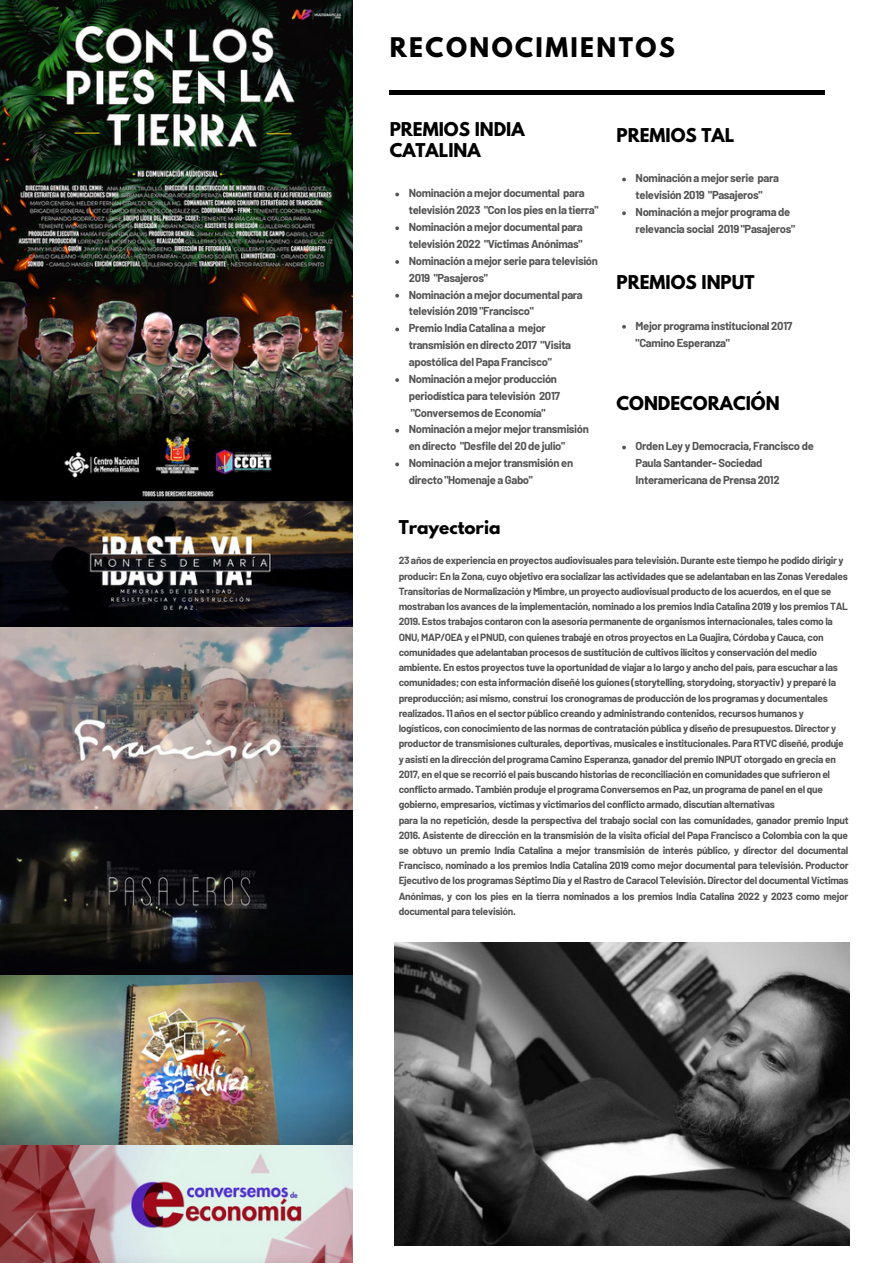
<style>
.page{position:relative;width:893px;height:1264px;background:#fff}
.page>*{position:absolute;margin:0;border:0;box-sizing:border-box;transform-origin:0 0}
.t1{font:700 24px "League Spartan";letter-spacing:.1em;color:#000}
.t2{font:700 16.8px/20.2px "League Spartan";color:#000}
.t3{font:700 11.25px/16.8px "Barlow";letter-spacing:-.03em;color:#545454}
.t4{font:700 10.2px/15.3px "Barlow";letter-spacing:-.03em;color:#545454}
</style>
<div class="page">
<img style="left:0;top:0;width:352px;height:627px">
<hr style="left:389px;top:90px;width:435px;height:4px;background:#000">
<img style="left:0;top:627px;width:352px;height:518px">
<img style="left:0;top:1145px;width:352px;height:117px">
<img style="left:394px;top:942px;width:455px;height:303px">
<svg style="left:395px;top:193px;width:4px;height:3px"></svg>
<svg style="left:395px;top:226px;width:4px;height:4px"></svg>
<svg style="left:395px;top:260px;width:4px;height:4px"></svg>
<svg style="left:395px;top:294px;width:4px;height:3px"></svg>
<svg style="left:395px;top:327px;width:4px;height:4px"></svg>
<svg style="left:395px;top:378px;width:4px;height:4px"></svg>
<svg style="left:395px;top:429px;width:4px;height:3px"></svg>
<svg style="left:395px;top:462px;width:4px;height:4px"></svg>
<svg style="left:622px;top:178px;width:4px;height:3px"></svg>
<svg style="left:622px;top:211px;width:4px;height:4px"></svg>
<svg style="left:622px;top:325px;width:4px;height:4px"></svg>
<svg style="left:622px;top:445px;width:4px;height:4px"></svg>
<h1 class="t1" style="left:389px;top:35px;width:287px">RECONOCIMIENTOS</h1>
<h2 class="t2" style="left:389px;top:122px;width:136px">PREMIOS INDIA<br>CATALINA</h2>
<p class="t3" style="left:409px;top:184px;width:191px">Nominación a mejor documental para televisión 2023 "Con los pies en la tierra" Nominación a mejor documental para televisión 2022 "Víctimas Anónimas" Nominación a mejor serie para televisión 2019 "Pasajeros"<br>Nominación a mejor documental para televisión 2019 "Francisco"<br>Premio India Catalina a mejor transmisión en directo 2017 "Visita apostólica del Papa Francisco" Nominación a mejor producción periodística para televisión 2017 "Conversemos de Economía" Nominación a mejor mejor transmisión en directo "Desfile del 20 de julio" Nominación a mejor transmisión en directo "Homenaje a Gabo"</p>
<h2 class="t2" style="left:398px;top:519px;width:103px">Trayectoria</h2>
<h2 class="t2" style="left:616px;top:127px;width:119px">PREMIOS TAL</h2>
<p class="t3" style="left:635px;top:169px;width:161px">Nominación a mejor serie para televisión 2019 "Pasajeros"<br>Nominación a mejor programa de relevancia social 2019 "Pasajeros"</p>
<h2 class="t2" style="left:616px;top:274px;width:139px">PREMIOS INPUT</h2>
<p class="t3" style="left:635px;top:317px;width:158px">Mejor programa institucional 2017 "Camino Esperanza"</p>
<h2 class="t2" style="left:616px;top:395px;width:165px">CONDECORACIÓN</h2>
<p class="t3" style="left:635px;top:437px;width:180px">Orden Ley y Democracia, Francisco de<br>Paula Santander- Sociedad<br>Interamericana de Prensa 2012</p>
<p class="t4" style="left:398px;top:552px;width:451px">23 años de experiencia en proyectos audiovisuales para televisión. Durante este tiempo he podido dirigir y producir: En la Zona, cuyo objetivo era socializar las actividades que se adelantaban en las Zonas Veredales Transitorias de Normalización y Mimbre, un proyecto audiovisual producto de los acuerdos, en el que se mostraban los avances de la implementación, nominado a los premios India Catalina 2019 y los premios TAL 2019. Estos trabajos contaron con la asesoría permanente de organismos internacionales, tales como la ONU, MAP/OEA y el PNUD, con quienes trabajé en otros proyectos en La Guajira, Córdoba y Cauca, con comunidades que adelantaban procesos de sustitución de cultivos ilícitos y conservación del medio ambiente. En estos proyectos tuve la oportunidad de viajar a lo largo y ancho del país, para escuchar a las comunidades; con esta información diseñé los guiones (storytelling, storydoing, storyactiv) y preparé la preproducción; así mismo, construí los cronogramas de producción de los programas y documentales realizados. 11 años en el sector público creando y administrando contenidos, recursos humanos y logísticos, con conocimiento de las normas de contratación pública y diseño de presupuestos. Director y productor de transmisiones culturales, deportivas, musicales e institucionales. Para RTVC diseñé, produje y asistí en la dirección del programa Camino Esperanza, ganador del premio INPUT otorgado en grecia en 2017, en el que se recorrió el país buscando historias de reconciliación en comunidades que sufrieron el conflicto armado. También produje el programa Conversemos en Paz, un programa de panel en el que gobierno, empresarios, víctimas y victimarios del conflicto armado, discutían alternativas<br>para la no repetición, desde la perspectiva del trabajo social con las comunidades, ganador premio Input 2016. Asistente de dirección en la transmisión de la visita oficial del Papa Francisco a Colombia con la que se obtuvo un premio India Catalina a mejor transmisión de interés público, y director del documental Francisco, nominado a los premios India Catalina 2019 como mejor documental para televisión. Productor Ejecutivo de los programas Séptimo Día y el Rastro de Caracol Televisión. Director del documental Víctimas Anónimas, y con los pies en la tierra nominados a los premios India Catalina 2022 y 2023 como mejor documental para televisión.</p>
</div>
